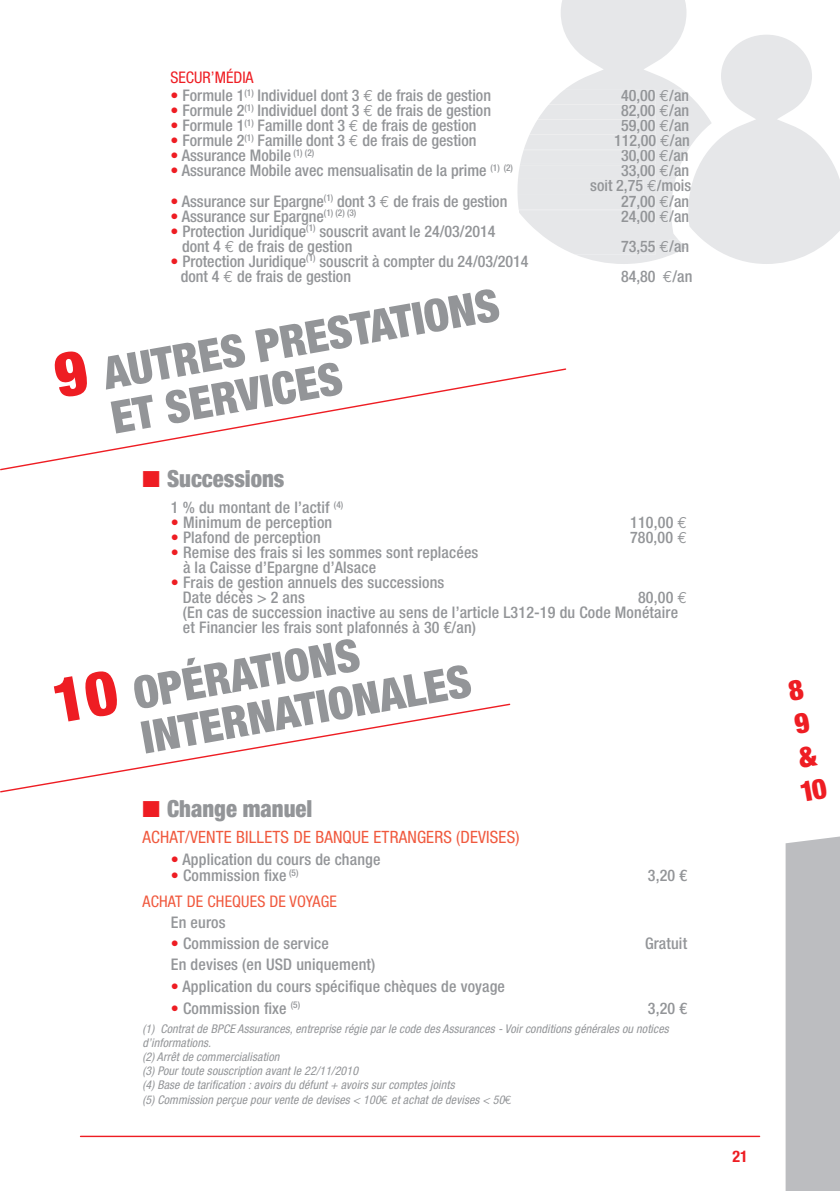
<style>
.page{position:relative;width:840px;height:1191px;background:#fff}
.page>*{position:absolute;margin:0;border:0;box-sizing:border-box;transform-origin:0 0}
.t1{font:900 condensed 45px/45px "Helvetica Neue LT Std";color:#939598}
.t2{font:900 condensed 28.2px/33.8px "Helvetica Neue LT Std";color:#ee1d23}
.t3{font:900 condensed 23.4px "Helvetica Neue";color:#939598}
.t4{font:condensed 17px "Helvetica Neue LT Std";letter-spacing:.01em;color:#f0593e}
.t5{font:500 condensed 16px/15px "Helvetica Neue LT Std";color:#939598}
.t6{font:condensed 16px "Helvetica Neue LT Std";letter-spacing:.01em;color:#f0593e}
.t7{font:condensed 16px "Helvetica Neue LT Std";color:#ee1d23}
.t8{font:700 condensed 16px "Helvetica Neue LT Std";color:#ee1d23}
.t9{font:italic condensed 12px/14px "Helvetica Neue LT Std";letter-spacing:.01em;color:#939598}
.t10{font:italic condensed 12px/15px "Helvetica Neue";letter-spacing:.01em;color:#939598}
.s1{color:#ee1d23}
.s2{font-family:"Euro Mono";font-weight:400;font-stretch:normal}
.s3{font-size:62px;color:#ee1d23}
.s4{font-family:"Euro Mono";font-style:normal;font-stretch:normal}
</style>
<div class="page">
<hr style="left:80px;top:1135px;width:679px;height:2px;background:#ee1d23">
<div style="left:561px;top:0;width:126px;height:35px;background:#e6e7e9"></div>
<svg style="left:517px;top:35px;width:322px;height:229px"></svg>
<svg style="left:0;top:368px;width:567px;height:103px"></svg>
<svg style="left:0;top:703px;width:511px;height:90px"></svg>
<div style="left:785px;top:836px;width:54px;height:355px;background:#bcbdc0"></div>
<p class="t7" style="left:170px;top:72px;width:84px">SECUR’MÉDIA</p>
<p class="t5" style="left:170px;top:90px;width:322px"><span class="s1">•</span> Formule 1<sup>(1)</sup> Individuel dont 3 <span class="s2">€</span> de frais de gestion</p>
<p class="t5" style="left:170px;top:105px;width:322px"><span class="s1">•</span> Formule 2<sup>(1)</sup> Individuel dont 3 <span class="s2">€</span> de frais de gestion</p>
<p class="t5" style="left:170px;top:120px;width:307px"><span class="s1">•</span> Formule 1<sup>(1)</sup> Famille dont 3 <span class="s2">€</span> de frais de gestion</p>
<p class="t5" style="left:170px;top:135px;width:307px"><span class="s1">•</span> Formule 2<sup>(1)</sup> Famille dont 3 <span class="s2">€</span> de frais de gestion</p>
<p class="t5" style="left:170px;top:150px;width:145px"><span class="s1">•</span> Assurance Mobile <sup>(1)</sup> <sup>(2)</sup></p>
<p class="t5" style="left:170px;top:165px;width:344px"><span class="s1">•</span> Assurance Mobile avec mensualisatin de la prime <sup>(1)</sup> <sup>(2)</sup></p>
<p class="t5" style="left:590px;top:165px;width:102px;text-align:right">33,00 <span class="s2">€</span>/an<br>soit 2,75 <span class="s2">€</span>/mois</p>
<p class="t5" style="left:170px;top:195px;width:338px"><span class="s1">•</span> Assurance sur Epargne<sup>(1)</sup> dont 3 <span class="s2">€</span> de frais de gestion</p>
<p class="t5" style="left:620px;top:195px;width:69px">27,00 <span class="s2">€</span>/an</p>
<p class="t5" style="left:170px;top:210px;width:187px"><span class="s1">•</span> Assurance sur Epargne<sup>(1)</sup> <sup>(2)</sup> <sup>(3)</sup></p>
<p class="t5" style="left:620px;top:210px;width:69px">24,00 <span class="s2">€</span>/an</p>
<p class="t5" style="left:182px;top:225px;width:315px;text-indent:-12px"><span class="s1">•</span> Protection Juridique<sup>(1)</sup> souscrit avant le 24/03/2014 dont 4 <span class="s2">€</span> de frais de gestion</p>
<p class="t5" style="left:181px;top:255px;width:349px;text-indent:-10px"><span class="s1">•</span> Protection Juridique<sup>(1)</sup> souscrit à compter du 24/03/2014 dont 4 <span class="s2">€</span> de frais de gestion</p>
<p class="t5" style="left:613px;top:90px;width:77px;text-align:center">40,00 <span class="s2">€</span>/an<br>82,00 <span class="s2">€</span>/an<br>59,00 <span class="s2">€</span>/an<br>112,00 <span class="s2">€</span>/an<br>30,00 <span class="s2">€</span>/an</p>
<p class="t5" style="left:620px;top:240px;width:69px">73,55 <span class="s2">€</span>/an</p>
<p class="t5" style="left:620px;top:270px;width:73px">84,80 <span class="s2">€</span>/an</p>
<h1 class="t1" style="left:100px;top:356px;width:402px;text-indent:-48px;rotate:-10deg"><span class="s3">9</span> AUTRES PRESTATIONS<br>ET SERVICES</h1>
<h3 class="t3" style="left:142px;top:464px;width:143px"><span class="s1">■</span> Successions</h3>
<p class="t5" style="left:171px;top:501px;width:174px">1 % du montant de l’actif <sup>(4)</sup></p>
<p class="t5" style="left:171px;top:516px;width:163px"><span class="s1">•</span> Minimum de perception</p>
<p class="t5" style="left:630px;top:516px;width:58px">110,00 <span class="s2">€</span></p>
<p class="t5" style="left:171px;top:531px;width:151px"><span class="s1">•</span> Plafond de perception</p>
<p class="t5" style="left:629px;top:531px;width:58px">780,00 <span class="s2">€</span></p>
<p class="t5" style="left:183px;top:546px;width:297px;text-indent:-12px"><span class="s1">•</span> Remise des frais si les sommes sont replacées à la Caisse d’Epargne d’Alsace</p>
<p class="t5" style="left:183px;top:576px;width:263px;text-indent:-12px"><span class="s1">•</span> Frais de gestion annuels des successions<br>Date décès &gt; 2 ans</p>
<p class="t5" style="left:183px;top:591px;width:505px;text-indent:455px">80,00 <span class="s2">€ </span>(En cas de succession inactive au sens de l’article L312-19 du Code Monétaire et Financier les frais sont plafonnés à 30 €/an)</p>
<h1 class="t1" style="left:131px;top:676px;width:335px;text-indent:-81px;rotate:-10deg"><span class="s3">10</span> OPÉRATIONS<br>INTERNATIONALES</h1>
<h3 class="t3" style="left:142px;top:794px;width:171px"><span class="s1">■</span> Change manuel</h3>
<p class="t4" style="left:142px;top:831px;width:378px">ACHAT/VENTE BILLETS DE BANQUE ETRANGERS (DEVISES)</p>
<p class="t5" style="left:171px;top:853px;width:211px"><span class="s1">•</span> Application du cours de change</p>
<p class="t5" style="left:171px;top:869px;width:129px"><span class="s1">•</span> Commission fixe <sup>(5)</sup></p>
<p class="t5" style="left:647px;top:869px;width:41px">3,20 €</p>
<p class="t6" style="left:142px;top:895px;width:196px">ACHAT DE CHEQUES DE VOYAGE</p>
<p class="t5" style="left:171px;top:916px;width:56px">En euros</p>
<p class="t5" style="left:171px;top:937px;width:159px"><span class="s1">•</span> Commission de service</p>
<p class="t5" style="left:644px;top:937px;width:44px">Gratuit</p>
<p class="t5" style="left:171px;top:958px;width:206px">En devises (en USD uniquement)</p>
<p class="t5" style="left:171px;top:980px;width:335px"><span class="s1">•</span> Application du cours spécifique chèques de voyage</p>
<p class="t5" style="left:171px;top:1001px;width:131px"><span class="s1">•</span> Commission fixe <sup>(5)</sup></p>
<p class="t5" style="left:647px;top:1001px;width:41px">3,20 €</p>
<p class="t9" style="left:142px;top:1023px;width:527px">(1) Contrat de BPCE Assurances, entreprise régie par le code des Assurances - Voir conditions générales ou notices d’informations.<br>(2) Arrêt de commercialisation<br>(3) Pour toute souscription avant le 22/11/2010</p>
<p class="t10" style="left:142px;top:1078px;width:370px">(4) Base de tarification : avoirs du défunt + avoirs sur comptes joints<br>(5) Commission perçue pour vente de devises &lt; 100<span class="s4">€</span> et achat de devises &lt; 50<span class="s4">€</span></p>
<p class="t8" style="left:732px;top:1151px;width:17px">21</p>
<h2 class="t2" style="left:780px;top:678px;width:28px;rotate:-10deg">8<br>9 &amp;<br>10</h2>
</div>
